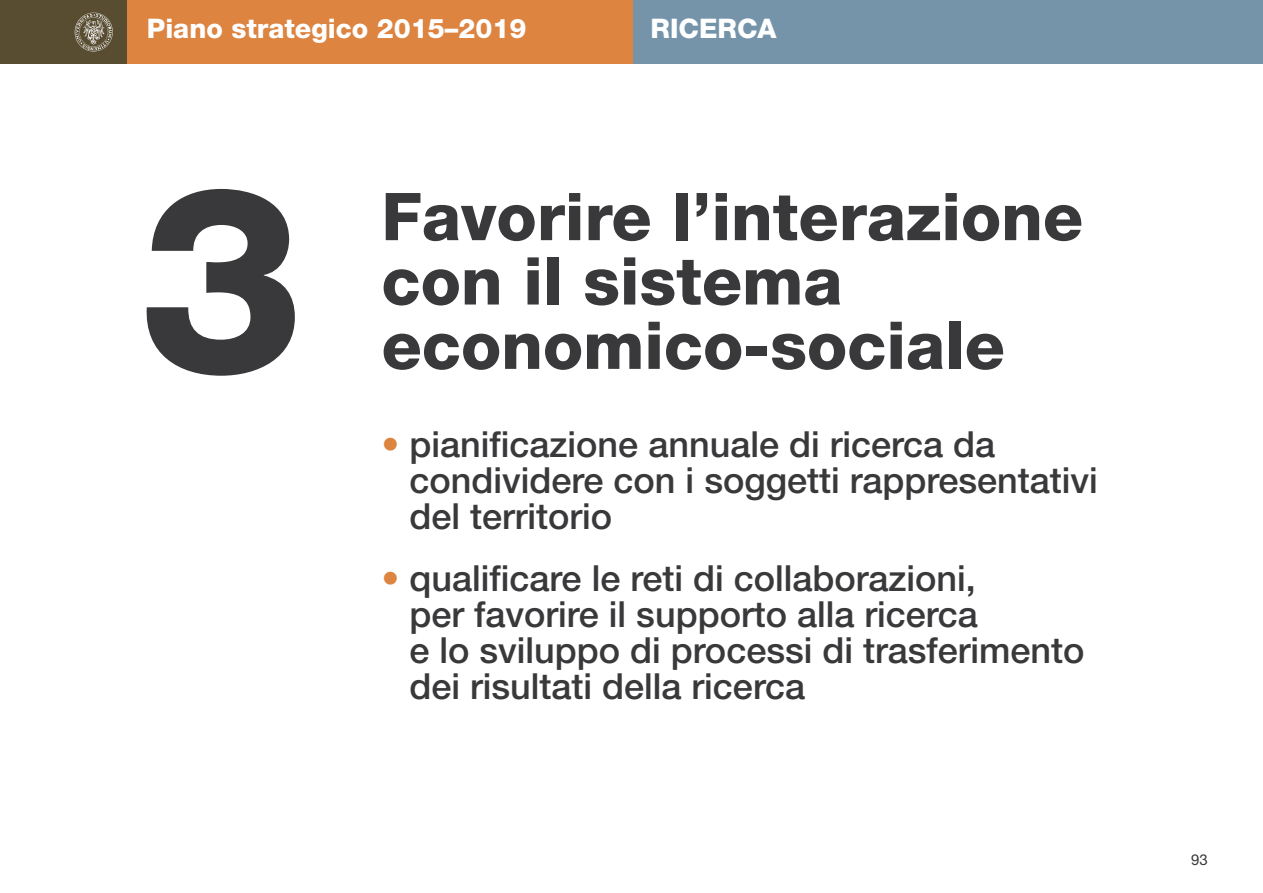
<style>
.page{position:relative;width:1263px;height:893px;background:#fff}
.page>*{position:absolute;margin:0;border:0;box-sizing:border-box;transform-origin:0 0}
.t1{font:800 261.15px "Helvetica Neue LT Std";color:#39383a}
.t2{font:800 66px/64.3px "Helvetica Neue LT Std";color:#39383a}
.t3{font:500 36px/36px "Helvetica Neue LT Std";color:#39383a}
.t4{font:800 27px "Helvetica Neue LT Std";color:#fff}
.t5{font:15px "Helvetica Neue";color:#39383a}
.s1{color:#dc8440}
</style>
<div class="page">
<div style="left:0;top:0;width:128px;height:64px;background:#584c31"></div>
<div style="left:128px;top:0;width:506px;height:64px;background:#dc8440"></div>
<div style="left:634px;top:0;width:629px;height:64px;background:#7594aa"></div>
<img style="left:74px;top:13px;width:39px;height:38px">
<p class="t4" style="left:147px;top:18px;width:381px">Piano strategico 2015–2019</p>
<p class="t4" style="left:651px;top:18px;width:127px">RICERCA</p>
<h1 class="t1" style="left:139px;top:187px;width:166px">3</h1>
<h2 class="t2" style="left:381px;top:190px;width:703px">Favorire l’interazione con il sistema economico-sociale</h2>
<p class="t3" style="left:409px;top:430px;width:690px;text-indent:-28px"><span class="s1">•</span> pianificazione annuale di ricerca da condividere con i soggetti rappresentativi del territorio</p>
<p class="t3" style="left:409px;top:564px;width:677px;text-indent:-28px"><span class="s1">•</span> qualificare le reti di collaborazioni,<br>per favorire il supporto alla ricerca<br>e lo sviluppo di processi di trasferimento dei risultati della ricerca</p>
<p class="t5" style="left:1191px;top:854px;width:18px">93</p>
</div>
